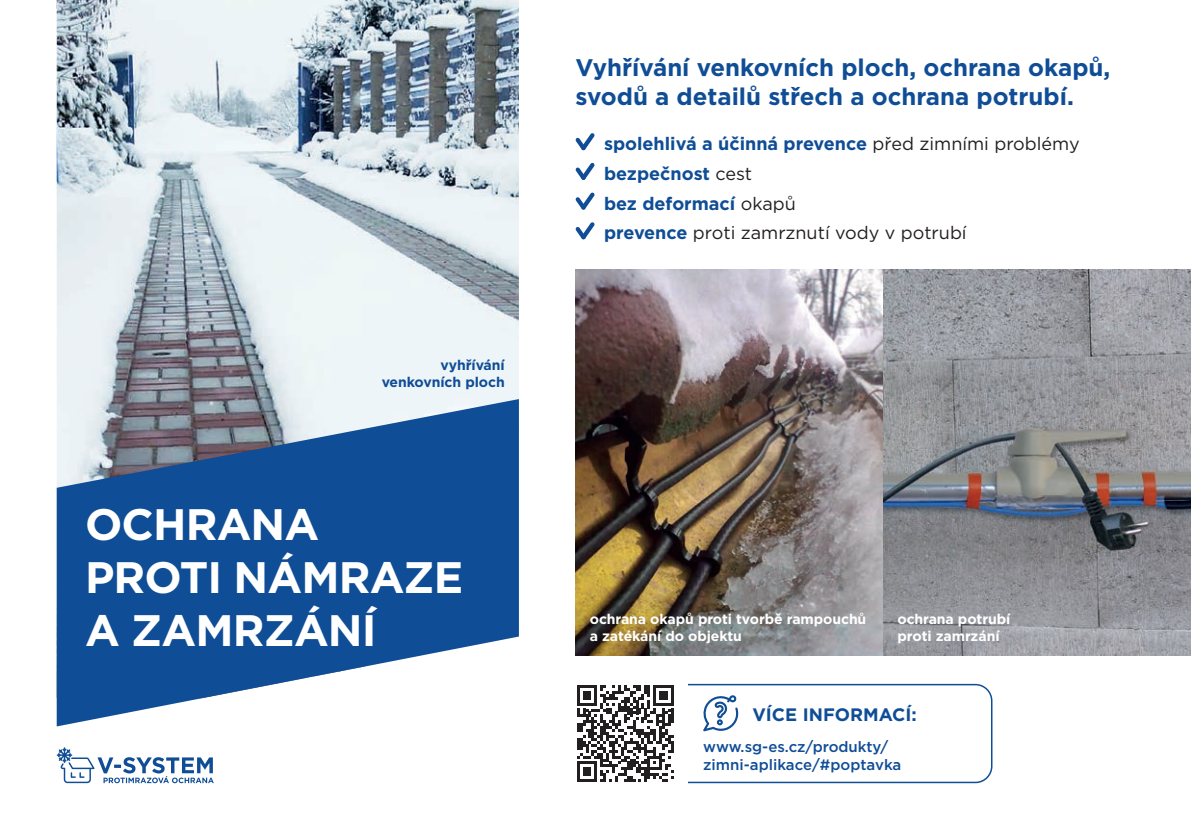
<style>
.page{position:relative;width:1191px;height:840px;background:#fff}
.page>*{position:absolute;margin:0;border:0;box-sizing:border-box;transform-origin:0 0}
.t1{font:700 44px/52.8px "Gotham";letter-spacing:-.02em;color:#fff}
.t2{font:700 24px/28.8px "Gotham";color:#0f4d96}
.t3{font:700 18px/29.6px "Gotham";color:#0f4d96}
.t4{font:500 15px/18px "Gotham";color:#0f4d96}
.t5{font:700 14px/16.8px "Gotham";letter-spacing:-.005em;color:#fff}
.t6{font:700 14px/16.8px "Gotham";letter-spacing:-.005em;color:#0f4d96;text-align:right}
.s1{font-weight:400;color:#231f20}
</style>
<div class="page">
<img style="left:57px;top:0;width:462px;height:399px">
<svg style="left:57px;top:399px;width:462px;height:327px;background:#4572a8"></svg>
<img style="left:575px;top:269px;width:616px;height:386px">
<div style="left:575px;top:683px;width:417px;height:99px;border:2px solid #0f4d96;border-radius:16px"></div>
<svg style="left:703px;top:695px;width:36px;height:35px"></svg>
<div style="left:563px;top:670px;width:124px;height:125px;background:#fff"></div>
<svg style="left:577px;top:685px;width:97px;height:96px"></svg>
<svg style="left:57px;top:747px;width:157px;height:35px"></svg>
<svg style="left:575px;top:133px;width:20px;height:17px"></svg>
<svg style="left:575px;top:162px;width:20px;height:18px"></svg>
<svg style="left:575px;top:192px;width:20px;height:18px"></svg>
<svg style="left:575px;top:222px;width:20px;height:17px"></svg>
<p class="t6" style="left:382px;top:356px;width:125px">vyhřívání venkovních ploch</p>
<h1 class="t1" style="left:85px;top:498px;width:380px">OCHRANA<br>PROTI NÁMRAZE<br>A ZAMRZÁNÍ</h1>
<h2 class="t2" style="left:575px;top:53px;width:536px">Vyhřívání venkovních ploch, ochrana okapů, svodů a detailů střech a ochrana potrubí.</h2>
<p class="t3" style="left:604px;top:129px;width:477px">spolehlivá a účinná prevence <span class="s1">před zimními problémy </span>bezpečnost <span class="s1">cest<br></span>bez deformací <span class="s1">okapů<br></span>prevence <span class="s1">proti zamrznutí vody v potrubí</span></p>
<p class="t5" style="left:590px;top:610px;width:278px">ochrana okapů proti tvorbě rampouchů a zatékání do objektu</p>
<p class="t5" style="left:897px;top:610px;width:114px">ochrana potrubí proti zamrzání</p>
<p class="t3" style="left:752px;top:698px;width:166px">VÍCE INFORMACÍ:</p>
<p class="t4" style="left:703px;top:737px;width:200px">www.sg-es.cz/produkty/ zimni-aplikace/#poptavka</p>
</div>
